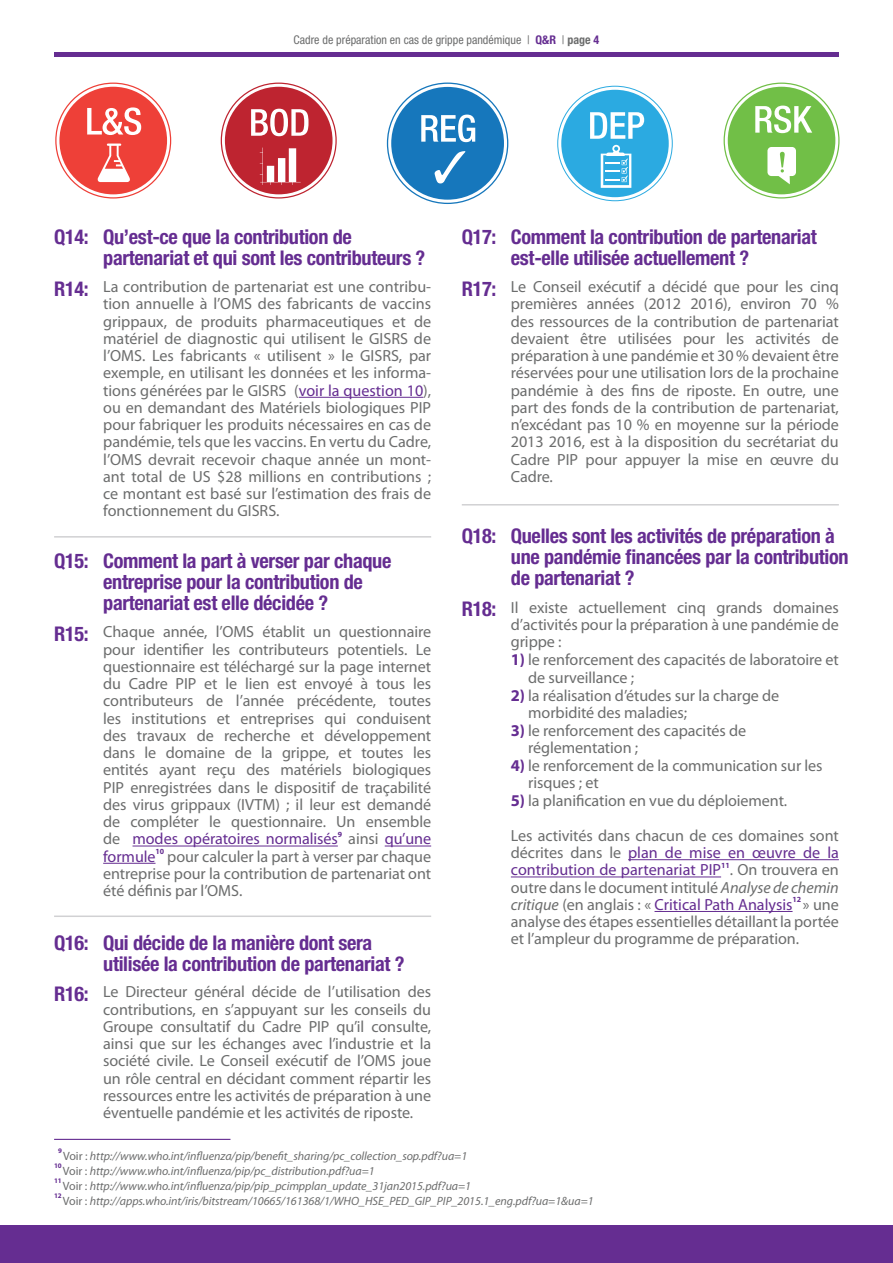
<style>
.page{position:relative;width:893px;height:1263px;background:#fff}
.page>*{position:absolute;margin:0;border:0;box-sizing:border-box;transform-origin:0 0}
.t1{font:700 condensed 20.25px/21px "Helvetica Neue";letter-spacing:-.015em;color:#652d91}
.t2{font:16.2px/17.2px "Myriad Pro";letter-spacing:-.005em;color:#6c6d6d;text-align:justify}
.t3{font:16.2px "Myriad Pro";letter-spacing:-.005em;color:#652d91}
.t4{font:italic 12px "Myriad Pro";letter-spacing:-.005em;color:#6c6d6d}
.t5{font:condensed 12px "Helvetica Neue";color:#6c6d6d}
.t6{font:700 7.8px "Myriad Pro";color:#652d91}
.t7{font:700 7.05px "Myriad Pro";color:#652d91}
.s1{font-weight:700;color:#652d91}
.s2{font-weight:700}
.s3{color:#652d91}
.s4{color:#6c6d6d}
.s5{font-weight:700;font-size:16.5px;color:#652d91}
.s6{font-style:italic}
.s7{font-style:normal}
</style>
<div class="page">
<hr style="left:54px;top:52px;width:785px;height:4px;background:#652d91">
<div style="left:0;top:1225px;width:893px;height:38px;background:#652d91"></div>
<hr style="left:54px;top:1139px;width:176px;height:1px;background:#652d91">
<hr style="left:299px;top:397px;width:124px;height:1px;background:#652d91">
<hr style="left:54px;top:536px;width:377px;height:2px;background:#d1d1d3">
<hr style="left:462px;top:504px;width:377px;height:1px;background:#d1d1d3">
<hr style="left:54px;top:915px;width:377px;height:2px;background:#d1d1d3">
<hr style="left:133px;top:846px;width:205px;height:1px;background:#652d91">
<hr style="left:385px;top:846px;width:46px;height:1px;background:#652d91">
<hr style="left:103px;top:863px;width:53px;height:1px;background:#652d91">
<hr style="left:628px;top:859px;width:211px;height:1px;background:#652d91">
<hr style="left:511px;top:876px;width:210px;height:1px;background:#652d91">
<hr style="left:654px;top:911px;width:138px;height:1px;background:#652d91">
<svg style="left:56px;top:83px;width:115px;height:115px"></svg>
<div style="left:59px;top:87px;width:108px;height:107px;background:#ee4038;border-radius:50%"></div>
<svg style="left:97px;top:144px;width:33px;height:38px"></svg>
<svg style="left:87px;top:107px;width:54px;height:28px"></svg>
<svg style="left:387px;top:83px;width:121px;height:120px"></svg>
<div style="left:391px;top:87px;width:113px;height:113px;background:#1677bc;border-radius:50%"></div>
<svg style="left:435px;top:151px;width:30px;height:32px"></svg>
<svg style="left:421px;top:115px;width:54px;height:27px"></svg>
<svg style="left:558px;top:86px;width:114px;height:115px"></svg>
<div style="left:561px;top:90px;width:108px;height:107px;background:#2baae1;border-radius:50%"></div>
<svg style="left:601px;top:145px;width:30px;height:43px"></svg>
<svg style="left:590px;top:112px;width:54px;height:27px"></svg>
<svg style="left:221px;top:83px;width:115px;height:115px"></svg>
<div style="left:225px;top:87px;width:107px;height:107px;background:#be2430;border-radius:50%"></div>
<svg style="left:260px;top:148px;width:41px;height:37px"></svg>
<svg style="left:251px;top:109px;width:57px;height:27px"></svg>
<svg style="left:724px;top:83px;width:115px;height:115px"></svg>
<div style="left:728px;top:87px;width:107px;height:107px;background:#71bf47;border-radius:50%"></div>
<div style="left:767px;top:147px;width:29px;height:29px;background:#fff;border-radius:4px"></div>
<svg style="left:778px;top:152px;width:12px;height:32px"></svg>
<svg style="left:755px;top:106px;width:57px;height:27px"></svg>
<p class="t5" style="left:294px;top:33px;width:307px">Cadre de préparation en cas de grippe pandémique | <span class="s1">Q&amp;R</span> | <span class="s2">page</span> <span class="s1">4</span></p>
<p class="t1" style="left:54px;top:226px;width:36px">Q14:</p>
<p class="t1" style="left:103px;top:226px;width:324px">Qu’est-ce que la contribution de partenariat et qui sont les contributeurs ?</p>
<p class="t1" style="left:462px;top:226px;width:36px">Q17:</p>
<p class="t1" style="left:511px;top:226px;width:308px">Comment la contribution de partenariat est-elle utilisée actuellement ?</p>
<p class="t1" style="left:54px;top:278px;width:36px">R14:</p>
<p class="t2" style="left:103px;top:278px;width:330px">La contribution de partenariat est une contribu&shy;tion annuelle à l’OMS des fabricants de vaccins grippaux, de produits pharmaceutiques et de matériel de diagnostic qui utilisent le GISRS de l’OMS. Les fabricants « utilisent » le GISRS, par exemple, en utilisant les données et les informa&shy;tions générées par le GISRS (<span class="s3">voir la question 10</span>), ou en demandant des Matériels biologiques PIP pour fabriquer les produits nécessaires en cas de pandémie, tels que les vaccins. En vertu du Cadre, l’OMS devrait recevoir chaque année un mont&shy;ant total de US $28 millions en contributions ; ce montant est basé sur l’estimation des frais de fonctionnement du GISRS.</p>
<p class="t1" style="left:462px;top:278px;width:36px">R17:</p>
<p class="t2" style="left:511px;top:278px;width:330px">Le Conseil exécutif a décidé que pour les cinq premières années (2012 2016), environ 70 % des ressources de la contribution de partenariat devaient être utilisées pour les activités de préparation à une pandémie et 30 % devaient être réservées pour une utilisation lors de la prochaine pandémie à des fins de riposte. En outre, une part des fonds de la contribution de partenariat, n’excédant pas 10 % en moyenne sur la période 2013 2016, est à la disposition du secrétariat du Cadre PIP pour appuyer la mise en œuvre du Cadre.</p>
<p class="t1" style="left:54px;top:550px;width:36px">Q15:</p>
<p class="t1" style="left:103px;top:550px;width:290px">Comment la part à verser par chaque entreprise pour la contribution de partenariat est elle décidée ?</p>
<p class="t1" style="left:54px;top:623px;width:36px">R15:</p>
<p class="t2" style="left:103px;top:623px;width:330px">Chaque année, l’OMS établit un questionnaire pour identifier les contributeurs potentiels. Le questionnaire est téléchargé sur la page internet du Cadre PIP et le lien est envoyé à tous les contributeurs de l’année précédente, toutes les institutions et entreprises qui conduisent des travaux de recherche et développement dans le domaine de la grippe, et toutes les entités ayant reçu des matériels biologiques PIP enregistrées dans le dispositif de traçabilité des virus grippaux (IVTM) ; il leur est demandé de compléter le questionnaire. Un ensemble de <span class="s3">modes opératoires normalisés</span></p>
<p class="t6" style="left:338px;top:829px;width:6px">9</p>
<p class="t3" style="left:348px;top:829px;width:84px"><span class="s4">ainsi</span> qu’une</p>
<p class="t3" style="left:103px;top:846px;width:54px">formule</p>
<p class="t6" style="left:156px;top:846px;width:10px">10</p>
<p class="t2" style="left:103px;top:847px;width:329px;text-indent:64px">pour calculer la part à verser par chaque entreprise pour la contribution de partenariat ont été définis par l’OMS.</p>
<p class="t1" style="left:54px;top:931px;width:36px">Q16:</p>
<p class="t1" style="left:103px;top:931px;width:303px">Qui décide de la manière dont sera utilisée la contribution de partenariat ?</p>
<p class="t1" style="left:462px;top:525px;width:36px">Q18:</p>
<p class="t1" style="left:462px;top:598px;width:36px">R18:</p>
<p class="t1" style="left:511px;top:525px;width:339px">Quelles sont les activités de préparation à une pandémie financées par la contribution de partenariat ?</p>
<p class="t2" style="left:511px;top:598px;width:329px">Il existe actuellement cinq grands domaines d’activités pour la préparation à une pandémie de grippe :</p>
<p class="t2" style="left:528px;top:651px;width:312px;text-indent:-17px"><span class="s5">1)</span> le renforcement des capacités de laboratoire et de surveillance ;</p>
<p class="t2" style="left:528px;top:686px;width:253px;text-indent:-17px"><span class="s5">2)</span> la réalisation d’études sur la charge de morbidité des maladies;</p>
<p class="t2" style="left:528px;top:721px;width:219px;text-indent:-17px"><span class="s5">3)</span> le renforcement des capacités de réglementation ;</p>
<p class="t2" style="left:528px;top:757px;width:296px;text-indent:-17px"><span class="s5">4)</span> le renforcement de la communication sur les risques ; et</p>
<p class="t2" style="left:511px;top:792px;width:278px"><span class="s5">5)</span> la planification en vue du déploiement.</p>
<p class="t2" style="left:511px;top:826px;width:330px">Les activités dans chacun de ces domaines sont décrites dans le <span class="s3">plan de mise en œuvre de la contribution de partenariat PIP</span></p>
<p class="t6" style="left:721px;top:860px;width:10px">11</p>
<p class="t2" style="left:511px;top:861px;width:329px;text-indent:219px">. On trouvera en outre dans le document intitulé <span class="s6">Analyse de chemin critique</span> (en anglais : « <span class="s3">Critical Path Analysis</span></p>
<p class="t6" style="left:792px;top:895px;width:10px">12</p>
<p class="t2" style="left:511px;top:895px;width:329px;text-indent:292px">» une analyse des étapes essentielles détaillant la portée et l’ampleur du programme de préparation.</p>
<p class="t1" style="left:54px;top:983px;width:36px">R16:</p>
<p class="t2" style="left:103px;top:983px;width:330px">Le Directeur général décide de l’utilisation des contributions, en s’appuyant sur les conseils du Groupe consultatif du Cadre PIP qu’il consulte, ainsi que sur les échanges avec l’industrie et la société civile. Le Conseil exécutif de l’OMS joue un rôle central en décidant comment répartir les ressources entre les activités de préparation à une éventuelle pandémie et les activités de riposte.</p>
<p class="t7" style="left:58px;top:1146px;width:5px">9</p>
<p class="t4" style="left:63px;top:1149px;width:406px"><span class="s7">Voir :</span> http://www.who.int/influenza/pip/benefit_sharing/pc_collection_sop.pdf?ua=1</p>
<p class="t7" style="left:54px;top:1161px;width:9px">10</p>
<p class="t4" style="left:63px;top:1164px;width:313px"><span class="s7">Voir :</span> http://www.who.int/influenza/pip/pc_distribution.pdf?ua=1</p>
<p class="t7" style="left:54px;top:1176px;width:9px">11</p>
<p class="t4" style="left:63px;top:1179px;width:410px"><span class="s7">Voir :</span> http://www.who.int/influenza/pip/pip_pcimpplan_update_31jan2015.pdf?ua=1</p>
<p class="t7" style="left:54px;top:1191px;width:9px">12</p>
<p class="t4" style="left:63px;top:1194px;width:532px"><span class="s7">Voir :</span> http://apps.who.int/iris/bitstream/10665/161368/1/WHO_HSE_PED_GIP_PIP_2015.1_eng.pdf?ua=1&amp;ua=1</p>
</div>
